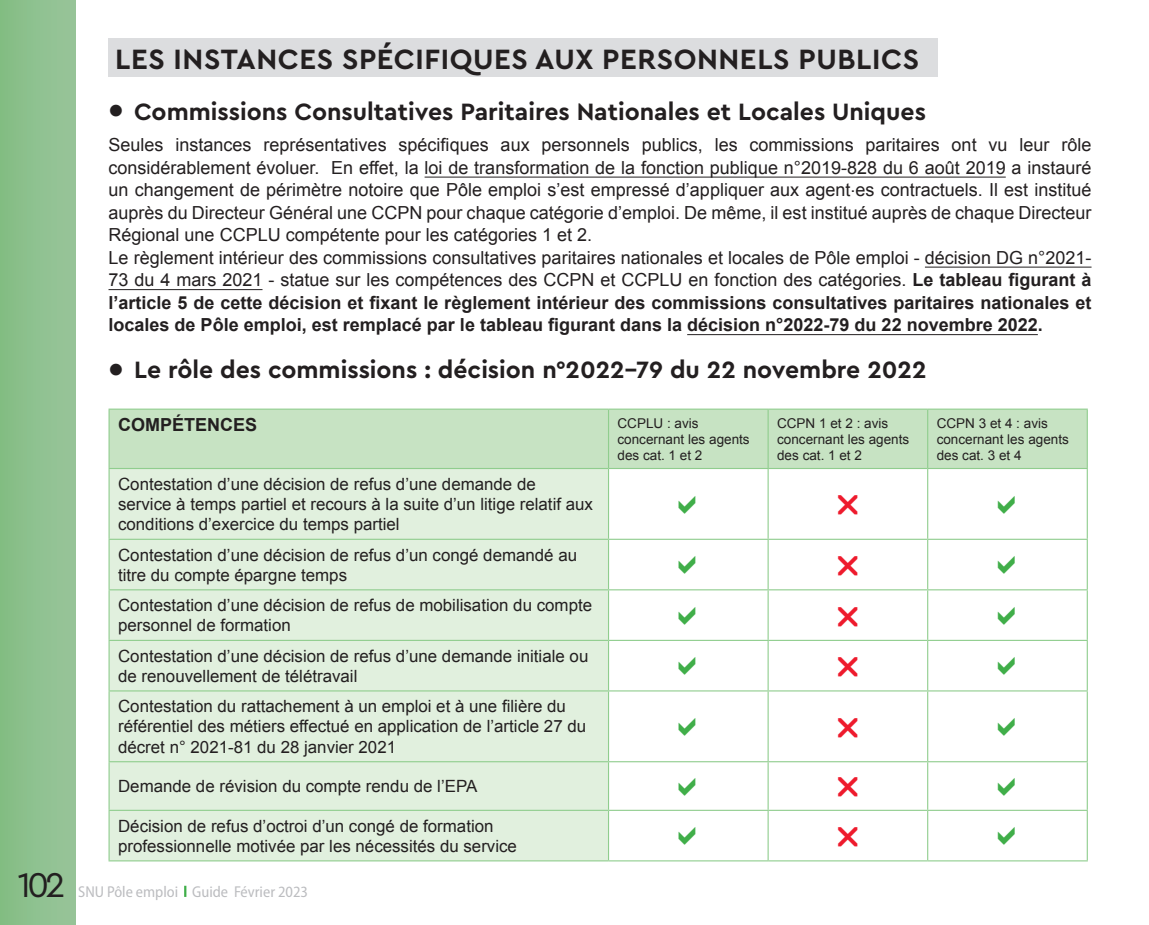
<style>
.page{position:relative;width:1149px;height:925px;background:#fff}
.page>*{position:absolute;margin:0;border:0;box-sizing:border-box;transform-origin:0 0}
.t1{font:36px "Cera PRO";color:#231f20}
.t2{font:700 29.25px "Cera PRO";letter-spacing:.02em;color:#231f20}
.t3{font:700 24.75px "Cera PRO";color:#231f20}
.t4{font:18px/22.5px "Arial";color:#231f20}
.t5{font:700 18px "Arial";color:#231f20}
.t6{font:16.88px/20.2px "Arial";color:#231f20}
.t7{font:semi-condensed 15.75px "Myriad Pro";color:#bcbdc0}
.t8{font:13.5px/15.8px "Arial";color:#231f20}
.s1{font-weight:700}
</style>
<div class="page">
<div style="left:0;top:0;width:75px;height:925px;background:linear-gradient(to right,#84bd84,#99c49b)"></div>
<hr style="left:424px;top:177px;width:581px;height:1px;background:#231f20">
<hr style="left:924px;top:267px;width:167px;height:1px;background:#231f20">
<hr style="left:108px;top:289px;width:154px;height:1px;background:#231f20">
<hr style="left:687px;top:334px;width:350px;height:1px;background:#231f20">
<div style="left:110px;top:410px;width:976px;height:58px;background:#c7e3c3"></div>
<div style="left:110px;top:469px;width:497px;height:391px;background:#e1f0de"></div>
<hr style="left:108px;top:469px;width:2px;height:70px;background:#90cd8e">
<hr style="left:607px;top:469px;width:2px;height:70px;background:#90cd8e">
<hr style="left:767px;top:469px;width:1px;height:70px;background:#90cd8e">
<hr style="left:926px;top:469px;width:1px;height:70px;background:#90cd8e">
<hr style="left:1086px;top:469px;width:1px;height:70px;background:#90cd8e">
<hr style="left:108px;top:539px;width:500px;height:1px;background:#90cd8e">
<hr style="left:108px;top:540px;width:2px;height:49px;background:#90cd8e">
<hr style="left:608px;top:539px;width:159px;height:1px;background:#90cd8e">
<hr style="left:607px;top:540px;width:2px;height:49px;background:#90cd8e">
<hr style="left:767px;top:539px;width:160px;height:1px;background:#90cd8e">
<hr style="left:767px;top:540px;width:1px;height:49px;background:#90cd8e">
<hr style="left:927px;top:539px;width:160px;height:1px;background:#90cd8e">
<hr style="left:926px;top:540px;width:1px;height:49px;background:#90cd8e">
<hr style="left:1086px;top:540px;width:1px;height:49px;background:#90cd8e">
<hr style="left:108px;top:589px;width:500px;height:1px;background:#90cd8e">
<hr style="left:108px;top:590px;width:2px;height:50px;background:#90cd8e">
<hr style="left:608px;top:589px;width:159px;height:1px;background:#90cd8e">
<hr style="left:607px;top:590px;width:2px;height:50px;background:#90cd8e">
<hr style="left:767px;top:589px;width:160px;height:1px;background:#90cd8e">
<hr style="left:767px;top:590px;width:1px;height:50px;background:#90cd8e">
<hr style="left:927px;top:589px;width:160px;height:1px;background:#90cd8e">
<hr style="left:926px;top:590px;width:1px;height:50px;background:#90cd8e">
<hr style="left:1086px;top:590px;width:1px;height:50px;background:#90cd8e">
<hr style="left:108px;top:640px;width:500px;height:1px;background:#90cd8e">
<hr style="left:108px;top:641px;width:2px;height:49px;background:#90cd8e">
<hr style="left:608px;top:640px;width:159px;height:1px;background:#90cd8e">
<hr style="left:607px;top:641px;width:2px;height:49px;background:#90cd8e">
<hr style="left:767px;top:640px;width:160px;height:1px;background:#90cd8e">
<hr style="left:767px;top:641px;width:1px;height:49px;background:#90cd8e">
<hr style="left:927px;top:640px;width:160px;height:1px;background:#90cd8e">
<hr style="left:926px;top:641px;width:1px;height:49px;background:#90cd8e">
<hr style="left:1086px;top:641px;width:1px;height:49px;background:#90cd8e">
<hr style="left:108px;top:690px;width:500px;height:1px;background:#90cd8e">
<hr style="left:108px;top:691px;width:2px;height:70px;background:#90cd8e">
<hr style="left:608px;top:690px;width:159px;height:1px;background:#90cd8e">
<hr style="left:607px;top:691px;width:2px;height:70px;background:#90cd8e">
<hr style="left:767px;top:690px;width:160px;height:1px;background:#90cd8e">
<hr style="left:767px;top:691px;width:1px;height:70px;background:#90cd8e">
<hr style="left:927px;top:690px;width:160px;height:1px;background:#90cd8e">
<hr style="left:926px;top:691px;width:1px;height:70px;background:#90cd8e">
<hr style="left:1086px;top:691px;width:1px;height:70px;background:#90cd8e">
<hr style="left:108px;top:761px;width:500px;height:1px;background:#90cd8e">
<hr style="left:108px;top:762px;width:2px;height:48px;background:#90cd8e">
<hr style="left:608px;top:761px;width:159px;height:1px;background:#90cd8e">
<hr style="left:607px;top:762px;width:2px;height:48px;background:#90cd8e">
<hr style="left:767px;top:761px;width:160px;height:1px;background:#90cd8e">
<hr style="left:767px;top:762px;width:1px;height:48px;background:#90cd8e">
<hr style="left:927px;top:761px;width:160px;height:1px;background:#90cd8e">
<hr style="left:926px;top:762px;width:1px;height:48px;background:#90cd8e">
<hr style="left:1086px;top:762px;width:1px;height:48px;background:#90cd8e">
<hr style="left:108px;top:810px;width:500px;height:1px;background:#90cd8e">
<hr style="left:108px;top:811px;width:2px;height:49px;background:#90cd8e">
<hr style="left:608px;top:810px;width:159px;height:1px;background:#90cd8e">
<hr style="left:607px;top:811px;width:2px;height:49px;background:#90cd8e">
<hr style="left:767px;top:810px;width:160px;height:1px;background:#90cd8e">
<hr style="left:767px;top:811px;width:1px;height:49px;background:#90cd8e">
<hr style="left:927px;top:810px;width:160px;height:1px;background:#90cd8e">
<hr style="left:926px;top:811px;width:1px;height:49px;background:#90cd8e">
<hr style="left:1086px;top:811px;width:1px;height:49px;background:#90cd8e">
<hr style="left:108px;top:860px;width:500px;height:1px;background:#90cd8e">
<hr style="left:608px;top:860px;width:159px;height:1px;background:#90cd8e">
<hr style="left:767px;top:860px;width:160px;height:1px;background:#90cd8e">
<hr style="left:927px;top:860px;width:160px;height:1px;background:#90cd8e">
<hr style="left:108px;top:409px;width:500px;height:1px;background:#90cd8e">
<hr style="left:108px;top:410px;width:2px;height:58px;background:#90cd8e">
<hr style="left:608px;top:409px;width:159px;height:1px;background:#90cd8e">
<hr style="left:607px;top:410px;width:2px;height:58px;background:#90cd8e">
<hr style="left:767px;top:409px;width:160px;height:1px;background:#90cd8e">
<hr style="left:767px;top:410px;width:1px;height:58px;background:#90cd8e">
<hr style="left:927px;top:409px;width:160px;height:1px;background:#90cd8e">
<hr style="left:926px;top:410px;width:1px;height:58px;background:#90cd8e">
<hr style="left:1086px;top:410px;width:1px;height:58px;background:#90cd8e">
<hr style="left:108px;top:468px;width:500px;height:1px;background:#90cd8e">
<hr style="left:608px;top:468px;width:159px;height:1px;background:#90cd8e">
<hr style="left:767px;top:468px;width:160px;height:1px;background:#90cd8e">
<hr style="left:927px;top:468px;width:160px;height:1px;background:#90cd8e">
<div style="left:108px;top:38px;width:830px;height:39px;background:#dcdddf"></div>
<svg style="left:184px;top:886px;width:2px;height:11px"></svg>
<h1 class="t1" style="left:18px;top:861px;width:49px">102</h1>
<h2 class="t2" style="left:115px;top:40px;width:805px">LES INSTANCES SPÉCIFIQUES AUX PERSONNELS PUBLICS</h2>
<h3 class="t3" style="left:108px;top:95px;width:818px">● Commissions Consultatives Paritaires Nationales et Locales Uniques</h3>
<p class="t4" style="left:108px;top:134px;width:984px">Seules instances représentatives spécifiques aux personnels publics, les commissions paritaires ont vu leur rôle considérablement évoluer. En effet, la loi de transformation de la fonction publique n°2019-828 du 6 août 2019 a instauré un changement de périmètre notoire que Pôle emploi s’est empressé d’appliquer aux agent.es contractuels. Il est institué auprès du Directeur Général une CCPN pour chaque catégorie d’emploi. De même, il est institué auprès de chaque Directeur Régional une CCPLU compétente pour les catégories 1 et 2.<br>Le règlement intérieur des commissions consultatives paritaires nationales et locales de Pôle emploi - décision DG n°2021- 73 du 4 mars 2021 - statue sur les compétences des CCPN et CCPLU en fonction des catégories. <span class="s1">Le tableau figurant à l’article 5 de cette décision et fixant le règlement intérieur des commissions consultatives paritaires nationales et locales de Pôle emploi, est remplacé par le tableau figurant dans la décision n°2022-79 du 22 novembre 2022.</span></p>
<h3 class="t3" style="left:108px;top:354px;width:819px">● Le rôle des commissions : décision n°2022-79 du 22 novembre 2022</h3>
<p class="t5" style="left:118px;top:413px;width:141px">COMPÉTENCES</p>
<p class="t8" style="left:617px;top:415px;width:134px">CCPLU : avis concernant les agents des cat. 1 et 2</p>
<p class="t8" style="left:776px;top:415px;width:134px">CCPN 1 et 2 : avis concernant les agents des cat. 1 et 2</p>
<p class="t8" style="left:936px;top:415px;width:134px">CCPN 3 et 4 : avis concernant les agents des cat. 3 et 4</p>
<p class="t6" style="left:118px;top:474px;width:476px">Contestation d’une décision de refus d’une demande de service à temps partiel et recours à la suite d’un litige relatif aux conditions d’exercice du temps partiel</p>
<p class="t6" style="left:118px;top:545px;width:460px">Contestation d’une décision de refus d’un congé demandé au titre du compte épargne temps</p>
<p class="t6" style="left:118px;top:595px;width:475px">Contestation d’une décision de refus de mobilisation du compte personnel de formation</p>
<p class="t6" style="left:118px;top:646px;width:471px">Contestation d’une décision de refus d’une demande initiale ou de renouvellement de télétravail</p>
<p class="t6" style="left:118px;top:696px;width:469px">Contestation du rattachement à un emploi et à une filière du référentiel des métiers effectué en application de l’article 27 du décret n° 2021-81 du 28 janvier 2021</p>
<p class="t6" style="left:118px;top:776px;width:360px">Demande de révision du compte rendu de l’EPA</p>
<p class="t6" style="left:118px;top:816px;width:400px">Décision de refus d’octroi d’un congé de formation professionnelle motivée par les nécessités du service</p>
<p class="t7" style="left:78px;top:882px;width:231px">SNU Pôle emploi Guide Février 2023</p>
</div>
